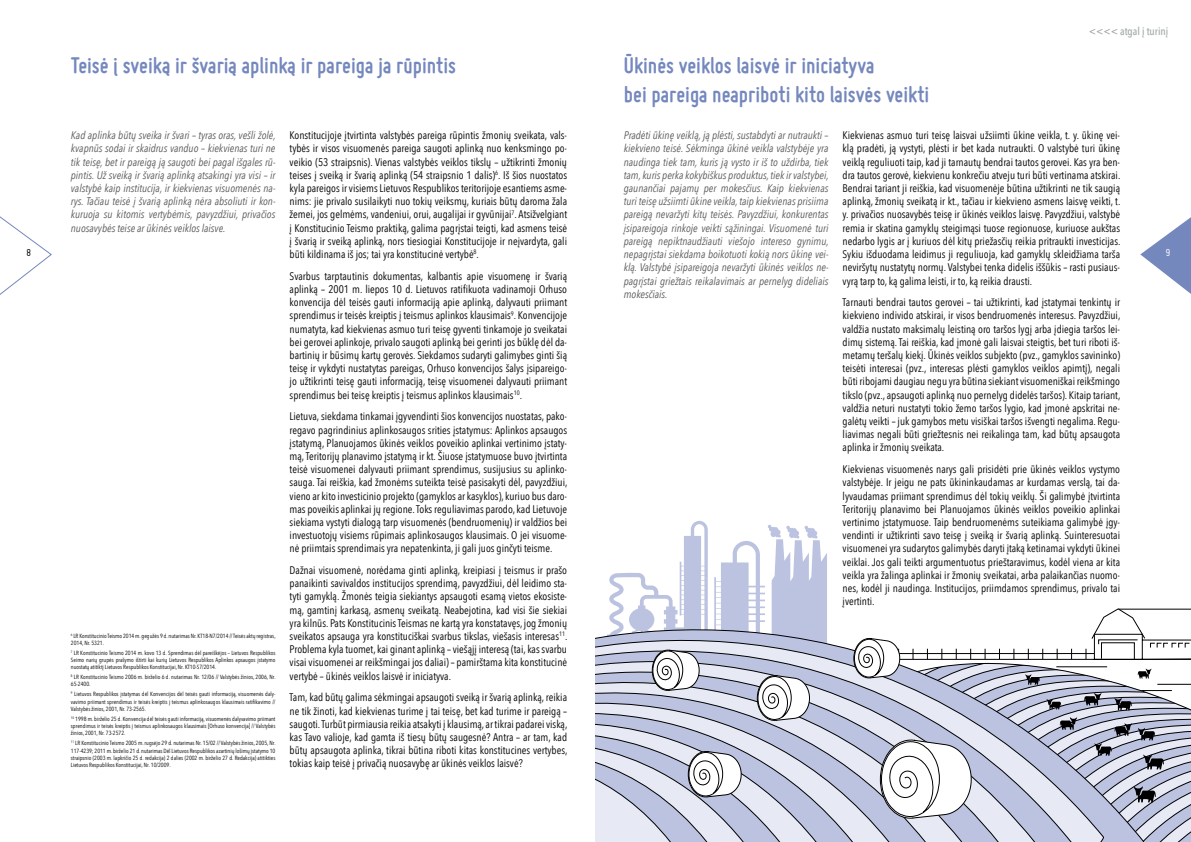
<style>
.page{position:relative;width:1191px;height:842px;background:#fff}
.page>*{position:absolute;margin:0;border:0;box-sizing:border-box;transform-origin:0 0}
.t1{font:700 24px/28.8px "Miso";color:#7588be}
.t2{font:11px/13.2px "Avenir Next Condensed";color:#000;text-align:justify}
.t3{font:italic 11px/13.2px "Avenir Next Condensed";color:#58585a;text-align:justify}
.t4{font:500 11px "Avenir Next Condensed";color:#a1a7a8}
.t5{font:11px "Miso";color:#000}
.t6{font:11px "Miso";color:#fff}
.t7{font:6px/7.2px "Avenir Next Condensed";color:#000;text-align:justify}
</style>
<div class="page">
<svg style="left:0;top:216px;width:52px;height:79px"></svg>
<svg style="left:1140px;top:217px;width:51px;height:77px"></svg>
<svg style="left:595px;top:521px;width:596px;height:321px"></svg>
<p class="t4" style="left:1088px;top:25px;width:81px">&lt;&lt;&lt;&lt; atgal į turinį</p>
<h1 class="t1" style="left:71px;top:50px;width:387px">Teisė į sveiką ir švarią aplinką ir pareiga ja rūpintis</h1>
<h1 class="t1" style="left:624px;top:50px;width:307px">Ūkinės veiklos laisvė ir iniciatyva<br>bei pareiga neapriboti kito laisvės veikti</h1>
<p class="t2" style="left:290px;top:129px;width:279px">Konstitucijoje įtvirtinta valstybės pareiga rūpintis žmonių sveikata, vals&shy;tybės ir visos visuomenės pareiga saugoti aplinką nuo kenksmingo po&shy;veikio (53 straipsnis). Vienas valstybės veiklos tikslų – užtikrinti žmonių teises į sveiką ir švarią aplinką (54 straipsnio 1 dalis)<sup>6</sup>. Iš šios nuostatos kyla pareigos ir visiems Lietuvos Respublikos teritorijoje esantiems asme&shy;nims: jie privalo susilaikyti nuo tokių veiksmų, kuriais būtų daroma žala žemei, jos gelmėms, vandeniui, orui, augalijai ir gyvūnijai<sup>7</sup>. Atsižvelgiant į Konstitucinio Teismo praktiką, galima pagrįstai teigti, kad asmens teisė į švarią ir sveiką aplinką, nors tiesiogiai Konstitucijoje ir neįvardyta, gali būti kildinama iš jos; tai yra konstitucinė vertybė<sup>8</sup>.</p>
<p class="t2" style="left:290px;top:269px;width:279px">Svarbus tarptautinis dokumentas, kalbantis apie visuomenę ir švarią aplinką – 2001 m. liepos 10 d. Lietuvos ratifikuota vadinamoji Orhuso konvencija dėl teisės gauti informaciją apie aplinką, dalyvauti priimant sprendimus ir teisės kreiptis į teismus aplinkos klausimais<sup>9</sup>. Konvencijoje numatyta, kad kiekvienas asmuo turi teisę gyventi tinkamoje jo sveikatai bei gerovei aplinkoje, privalo saugoti aplinką bei gerinti jos būklę dėl da&shy;bartinių ir būsimų kartų gerovės. Siekdamos sudaryti galimybes ginti šią teisę ir vykdyti nustatytas pareigas, Orhuso konvencijos šalys įsipareigo&shy;jo užtikrinti teisę gauti informaciją, teisę visuomenei dalyvauti priimant sprendimus bei teisę kreiptis į teismus aplinkos klausimais<sup>10</sup>.</p>
<p class="t2" style="left:290px;top:410px;width:279px">Lietuva, siekdama tinkamai įgyvendinti šios konvencijos nuostatas, pako&shy;regavo pagrindinius aplinkosaugos srities įstatymus: Aplinkos apsaugos įstatymą, Planuojamos ūkinės veiklos poveikio aplinkai vertinimo įstaty&shy;mą, Teritorijų planavimo įstatymą ir kt. Šiuose įstatymuose buvo įtvirtinta teisė visuomenei dalyvauti priimant sprendimus, susijusius su aplinko&shy;sauga. Tai reiškia, kad žmonėms suteikta teisė pasisakyti dėl, pavyzdžiui, vieno ar kito investicinio projekto (gamyklos ar kasyklos), kuriuo bus daro&shy;mas poveikis aplinkai jų regione. Toks reguliavimas parodo, kad Lietuvoje siekiama vystyti dialogą tarp visuomenės (bendruomenių) ir valdžios bei investuotojų visiems rūpimais aplinkosaugos klausimais. O jei visuome&shy;nė priimtais sprendimais yra nepatenkinta, ji gali juos ginčyti teisme.</p>
<p class="t2" style="left:290px;top:564px;width:279px">Dažnai visuomenė, norėdama ginti aplinką, kreipiasi į teismus ir prašo panaikinti savivaldos institucijos sprendimą, pavyzdžiui, dėl leidimo sta&shy;tyti gamyklą. Žmonės teigia siekiantys apsaugoti esamą vietos ekosiste&shy;mą, gamtinį karkasą, asmenų sveikatą. Neabejotina, kad visi šie siekiai yra kilnūs. Pats Konstitucinis Teismas ne kartą yra konstatavęs, jog žmonių sveikatos apsauga yra konstituciškai svarbus tikslas, viešasis interesas<sup>11</sup>.<br>Problema kyla tuomet, kai ginant aplinką – viešąjį interesą (tai, kas svarbu visai visuomenei ar reikšmingai jos daliai) – pamirštama kita konstitucinė vertybė – ūkinės veiklos laisvė ir iniciatyva.</p>
<p class="t2" style="left:290px;top:691px;width:279px">Tam, kad būtų galima sėkmingai apsaugoti sveiką ir švarią aplinką, reikia ne tik žinoti, kad kiekvienas turime į tai teisę, bet kad turime ir pareigą – saugoti. Turbūt pirmiausia reikia atsakyti į klausimą, ar tikrai padarei viską, kas Tavo valioje, kad gamta iš tiesų būtų saugesnė? Antra – ar tam, kad būtų apsaugota aplinka, tikrai būtina riboti kitas konstitucines vertybes, tokias kaip teisė į privačią nuosavybę ar ūkinės veiklos laisvė?</p>
<p class="t2" style="left:842px;top:129px;width:279px">Kiekvienas asmuo turi teisę laisvai užsiimti ūkine veikla, t. y. ūkinę vei&shy;klą pradėti, ją vystyti, plėsti ir bet kada nutraukti. O valstybė turi ūkinę veiklą reguliuoti taip, kad ji tarnautų bendrai tautos gerovei. Kas yra ben&shy;dra tautos gerovė, kiekvienu konkrečiu atveju turi būti vertinama atskirai.<br>Bendrai tariant ji reiškia, kad visuomenėje būtina užtikrinti ne tik saugią aplinką, žmonių sveikatą ir kt., tačiau ir kiekvieno asmens laisvę veikti, t. y. privačios nuosavybės teisę ir ūkinės veiklos laisvę. Pavyzdžiui, valstybė remia ir skatina gamyklų steigimąsi tuose regionuose, kuriuose aukštas nedarbo lygis ar į kuriuos dėl kitų priežasčių reikia pritraukti investicijas.<br>Sykiu išduodama leidimus ji reguliuoja, kad gamyklų skleidžiama tarša neviršytų nustatytų normų. Valstybei tenka didelis iššūkis – rasti pusiaus&shy;vyrą tarp to, ką galima leisti, ir to, ką reikia drausti.</p>
<p class="t2" style="left:842px;top:296px;width:279px">Tarnauti bendrai tautos gerovei – tai užtikrinti, kad įstatymai tenkintų ir kiekvieno individo atskirai, ir visos bendruomenės interesus. Pavyzdžiui, valdžia nustato maksimalų leistiną oro taršos lygį arba įdiegia taršos lei&shy;dimų sistemą. Tai reiškia, kad įmonė gali laisvai steigtis, bet turi riboti iš&shy;metamų teršalų kiekį. Ūkinės veiklos subjekto (pvz., gamyklos savininko) teisėti interesai (pvz., interesas plėsti gamyklos veiklos apimtį), negali būti ribojami daugiau negu yra būtina siekiant visuomeniškai reikšmingo tikslo (pvz., apsaugoti aplinką nuo pernelyg didelės taršos). Kitaip tariant, valdžia neturi nustatyti tokio žemo taršos lygio, kad įmonė apskritai ne&shy;galėtų veikti – juk gamybos metu visiškai taršos išvengti negalima. Regu&shy;liavimas negali būti griežtesnis nei reikalinga tam, kad būtų apsaugota aplinka ir žmonių sveikata.</p>
<p class="t2" style="left:842px;top:463px;width:279px">Kiekvienas visuomenės narys gali prisidėti prie ūkinės veiklos vystymo valstybėje. Ir jeigu ne pats ūkininkaudamas ar kurdamas verslą, tai da&shy;lyvaudamas priimant sprendimus dėl tokių veiklų. Ši galimybė įtvirtinta Teritorijų planavimo bei Planuojamos ūkinės veiklos poveikio aplinkai vertinimo įstatymuose. Taip bendruomenėms suteikiama galimybė įgy&shy;vendinti ir užtikrinti savo teisę į sveiką ir švarią aplinką. Suinteresuotai visuomenei yra sudarytos galimybės daryti įtaką ketinamai vykdyti ūkinei veiklai. Jos gali teikti argumentuotus prieštaravimus, kodėl viena ar kita veikla yra žalinga aplinkai ir žmonių sveikatai, arba palaikančias nuomo&shy;nes, kodėl ji naudinga. Institucijos, priimdamos sprendimus, privalo tai įvertinti.</p>
<p class="t3" style="left:71px;top:129px;width:206px">Kad aplinka būtų sveika ir švari – tyras oras, vešli žolė, kvapnūs sodai ir skaidrus vanduo – kiekvienas turi ne tik teisę, bet ir pareigą ją saugoti bei pagal išgales rū&shy;pintis. Už sveiką ir švarią aplinką atsakingi yra visi – ir valstybė kaip institucija, ir kiekvienas visuomenės na&shy;rys. Tačiau teisė į švarią aplinką nėra absoliuti ir kon&shy;kuruoja su kitomis vertybėmis, pavyzdžiui, privačios nuosavybės teise ar ūkinės veiklos laisve.</p>
<p class="t3" style="left:624px;top:129px;width:206px">Pradėti ūkinę veiklą, ją plėsti, sustabdyti ar nutraukti – kiekvieno teisė. Sėkminga ūkinė veikla valstybėje yra naudinga tiek tam, kuris ją vysto ir iš to uždirba, tiek tam, kuris perka kokybiškus produktus, tiek ir valstybei, gaunančiai pajamų per mokesčius. Kaip kiekvienas turi teisę užsiimti ūkine veikla, taip kiekvienas prisiima pareigą nevaržyti kitų teisės. Pavyzdžiui, konkurentas įsipareigoja rinkoje veikti sąžiningai. Visuomenė turi pareigą nepiktnaudžiauti viešojo intereso gynimu, nepagrįstai siekdama boikotuoti kokią nors ūkinę vei&shy;klą. Valstybė įsipareigoja nevaržyti ūkinės veiklos ne&shy;pagrįstai griežtais reikalavimais ar pernelyg dideliais mokesčiais.</p>
<p class="t5" style="left:26px;top:247px;width:6px">8</p>
<p class="t6" style="left:1165px;top:247px;width:6px">9</p>
<p class="t7" style="left:71px;top:632px;width:206px"><sup>6</sup> LR Konstitucinio Teismo 2014 m. gegužės 9 d. nutarimas Nr. KT18-N7/2014 // Teisės aktų registras,<br>2014, Nr. 5321.</p>
<p class="t7" style="left:71px;top:649px;width:206px"><sup>7</sup> LR Konstitucinio Teismo 2014 m. kovo 13 d. Sprendimas dėl pareiškėjos – Lietuvos Respublikos Seimo narių grupės prašymo ištirti kai kurių Lietuvos Respublikos Aplinkos apsaugos įstatymo nuostatų atitiktį Lietuvos Respublikos Konstitucijai, Nr. KT10-S7/2014.</p>
<p class="t7" style="left:71px;top:673px;width:206px"><sup>8</sup> LR Konstitucinio Teismo 2006 m. birželio 6 d. nutarimas Nr. 12/06 // Valstybės žinios, 2006, Nr.<br>65-2400.</p>
<p class="t7" style="left:71px;top:691px;width:206px"><sup>9</sup> Lietuvos Respublikos įstatymas dėl Konvencijos dėl teisės gauti informaciją, visuomenės daly&shy;vavimo priimant sprendimus ir teisės kreiptis į teismus aplinkosaugos klausimais ratifikavimo // Valstybės žinios, 2001, Nr. 73-2565.</p>
<p class="t7" style="left:71px;top:715px;width:206px"><sup>10</sup> 1998 m. birželio 25 d. Konvencija dėl teisės gauti informaciją, visuomenės dalyvavimo priimant sprendimus ir teisės kreiptis į teismus aplinkosaugos klausimais [Orhuso konvencija] // Valstybės žinios, 2001, Nr. 73-2572.</p>
<p class="t7" style="left:71px;top:740px;width:206px"><sup>11</sup> LR Konstitucinio Teismo 2005 m. rugsėjo 29 d. nutarimas Nr. 15/02 // Valstybės žinios, 2005, Nr.<br>117-4239; 2011 m. birželio 21 d. nutarimas Dėl Lietuvos Respublikos azartinių lošimų įstatymo 10 straipsnio (2003 m. lapkričio 25 d. redakcija) 2 dalies (2002 m. birželio 27 d. Redakcija) atitikties Lietuvos Respublikos Konstitucijai, Nr. 10/2009.</p>
</div>
